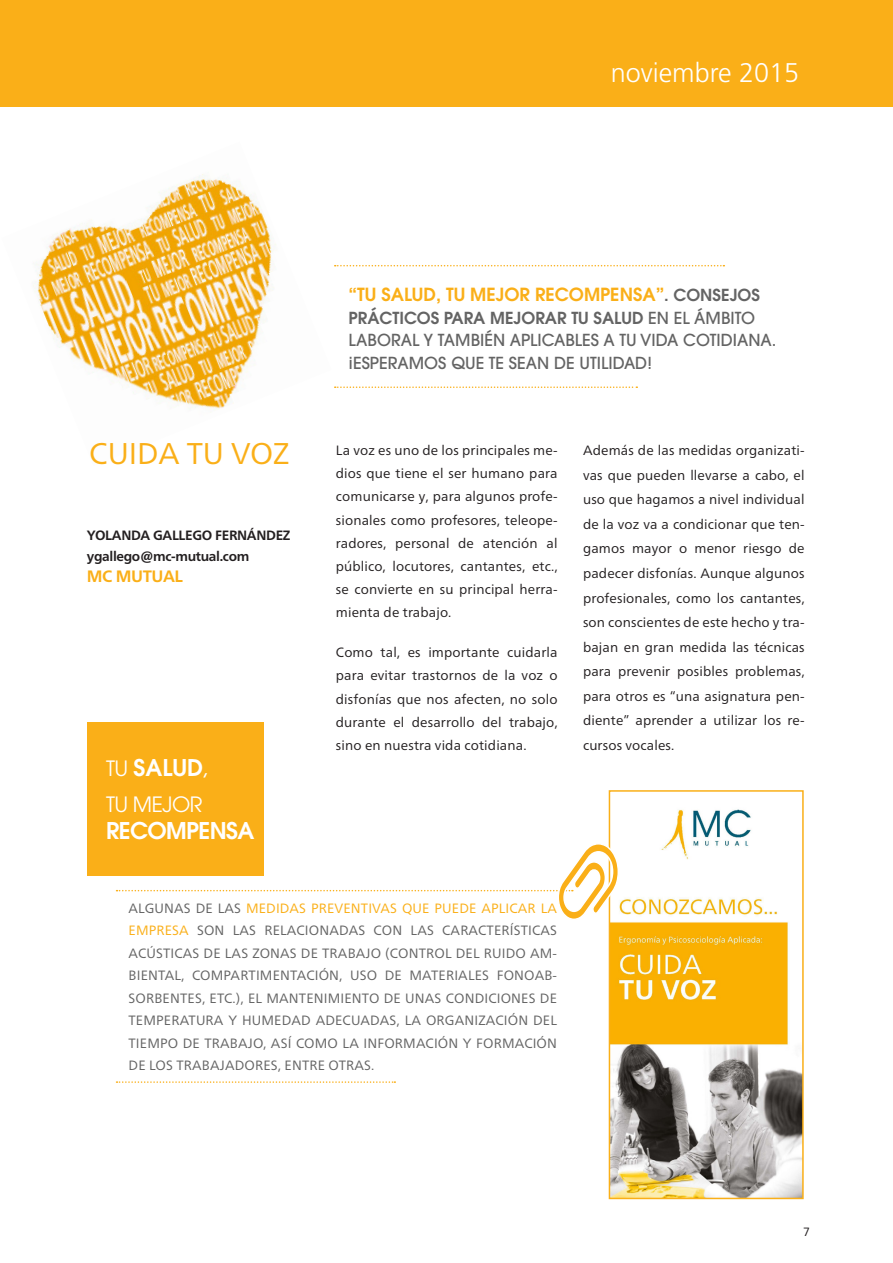
<style>
.page{position:relative;width:893px;height:1263px;background:#fff}
.page>*{position:absolute;margin:0;border:0;box-sizing:border-box;transform-origin:0 0}
.TITULAR_TU_SALUD_TU{font:30px "Frutiger Neue LT Pro";color:#faaf18}
.t1{font:300 27px "Frutiger";color:#fff}
.t2{font:600 22.95px "ITC Avant Garde Std";letter-spacing:-.025em;color:#fff}
.t3{font:21px "ITC Avant Garde Pro";letter-spacing:-.025em;color:#fff}
.texto_artículos{font:600 18px "ITC Avant Garde Std";color:#faaf18}
.texto_artículos-2{font:500 16.5px/22.5px "ITC Avant Garde Std";color:#646464}
.t4{font:700 16.5px "Frutiger Neue LT Pro";letter-spacing:-.025em;color:#faaf18}
.texto_artículos-3{font:13.5px/24.6px "Frutiger Neue LT Pro";letter-spacing:.01em;color:#231f20;text-align:justify}
.texto_artículos-4{font:13.5px/22.5px "Frutiger Neue LT Pro";letter-spacing:.01em;color:#646464;text-align:justify}
.t5{font:700 13.5px/21px "Frutiger Neue LT Pro";letter-spacing:-.025em;color:#231f20}
.texto_artículos-5{font:12px "Frutiger Neue LT Pro";color:#231f20}
.s1{font-family:"ITC Avant Garde Pro";font-weight:400;font-size:21px}
.s2{font-family:"ITC Avant Garde Pro";font-weight:400}
.s3{font-size:16.5px;color:#646464}
.s4{font-weight:600}
.s5{color:#faaf18}
</style>
<div class="page">
<div style="left:0;top:0;width:893px;height:106px;background:#faaf18"></div>
<svg style="left:335px;top:386px;width:302px;height:2px"></svg>
<svg style="left:335px;top:265px;width:389px;height:1px"></svg>
<svg style="left:117px;top:1081px;width:278px;height:2px"></svg>
<img style="left:612px;top:809px;width:189px;height:387px">
<div style="left:609px;top:790px;width:195px;height:409px;border:2px solid #faaf18"></div>
<svg style="left:115px;top:837px;width:505px;height:84px"></svg>
<img style="left:33px;top:174px;width:243px;height:236px">
<div style="left:87px;top:722px;width:176px;height:154px;background:#faaf18"></div>
<h2 class="t1" style="left:611px;top:58px;width:190px">noviembre 2015</h2>
<p class="TITULAR_TU_SALUD_TU" style="left:89px;top:435px;width:202px">CUIDA TU VOZ</p>
<p class="t5" style="left:87px;top:525px;width:205px">YOLANDA GALLEGO FERNÁNDEZ ygallego@mc-mutual.com</p>
<p class="t4" style="left:87px;top:567px;width:98px">MC MUTUAL</p>
<h3 class="t2" style="left:106px;top:753px;width:105px"><span class="s1">TU</span> SALUD<span class="s2">,</span></h3>
<h3 class="t3" style="left:106px;top:791px;width:98px">TU MEJOR</h3>
<h3 class="t2" style="left:106px;top:816px;width:150px">RECOMPENSA</h3>
<p class="texto_artículos" style="left:349px;top:283px;width:413px">“TU SALUD, TU MEJOR RECOMPENSA”<span class="s3">. CONSEJOS</span></p>
<p class="texto_artículos-2" style="left:349px;top:306px;width:429px"><span class="s4">PRÁCTICOS PARA MEJORAR TU SALUD</span> EN EL ÁMBITO<br>LABORAL Y TAMBIÉN APLICABLES A TU VIDA COTIDIANA. ¡ESPERAMOS QUE TE SEAN DE UTILIDAD!</p>
<p class="texto_artículos-3" style="left:336px;top:439px;width:223px;line-height:23.1px">La voz es uno de los principales me&shy;dios que tiene el ser humano para comunicarse y, para algunos profe&shy;sionales como profesores, teleope&shy;radores, personal de atención al público, locutores, cantantes, etc., se convierte en su principal herra&shy;mienta de trabajo.</p>
<p class="texto_artículos-3" style="left:336px;top:641px;width:223px;line-height:23.1px">Como tal, es importante cuidarla para evitar trastornos de la voz o disfonías que nos afecten, no solo durante el desarrollo del trabajo, sino en nuestra vida cotidiana.</p>
<p class="texto_artículos-3" style="left:583px;top:438px;width:223px">Además de las medidas organizati&shy;vas que pueden llevarse a cabo, el uso que hagamos a nivel individual de la voz va a condicionar que ten&shy;gamos mayor o menor riesgo de padecer disfonías. Aunque algunos profesionales, como los cantantes, son conscientes de este hecho y tra&shy;bajan en gran medida las técnicas para prevenir posibles problemas, para otros es “una asignatura pen&shy;diente” aprender a utilizar los re&shy;cursos vocales.</p>
<p class="texto_artículos-4" style="left:129px;top:897px;width:430px">ALGUNAS DE LAS <span class="s5">MEDIDAS PREVENTIVAS QUE PUEDE APLICAR LA EMPRESA</span> SON LAS RELACIONADAS CON LAS CARACTERÍSTICAS ACÚSTICAS DE LAS ZONAS DE TRABAJO (CONTROL DEL RUIDO AM-BIENTAL, COMPARTIMENTACIÓN, USO DE MATERIALES FONOAB-SORBENTES, ETC.), EL MANTENIMIENTO DE UNAS CONDICIONES DE TEMPERATURA Y HUMEDAD ADECUADAS, LA ORGANIZACIÓN DEL TIEMPO DE TRABAJO, ASÍ COMO LA INFORMACIÓN Y FORMACIÓN DE LOS TRABAJADORES, ENTRE OTRAS.</p>
<p class="texto_artículos-5" style="left:803px;top:1224px;width:8px">7</p>
</div>
